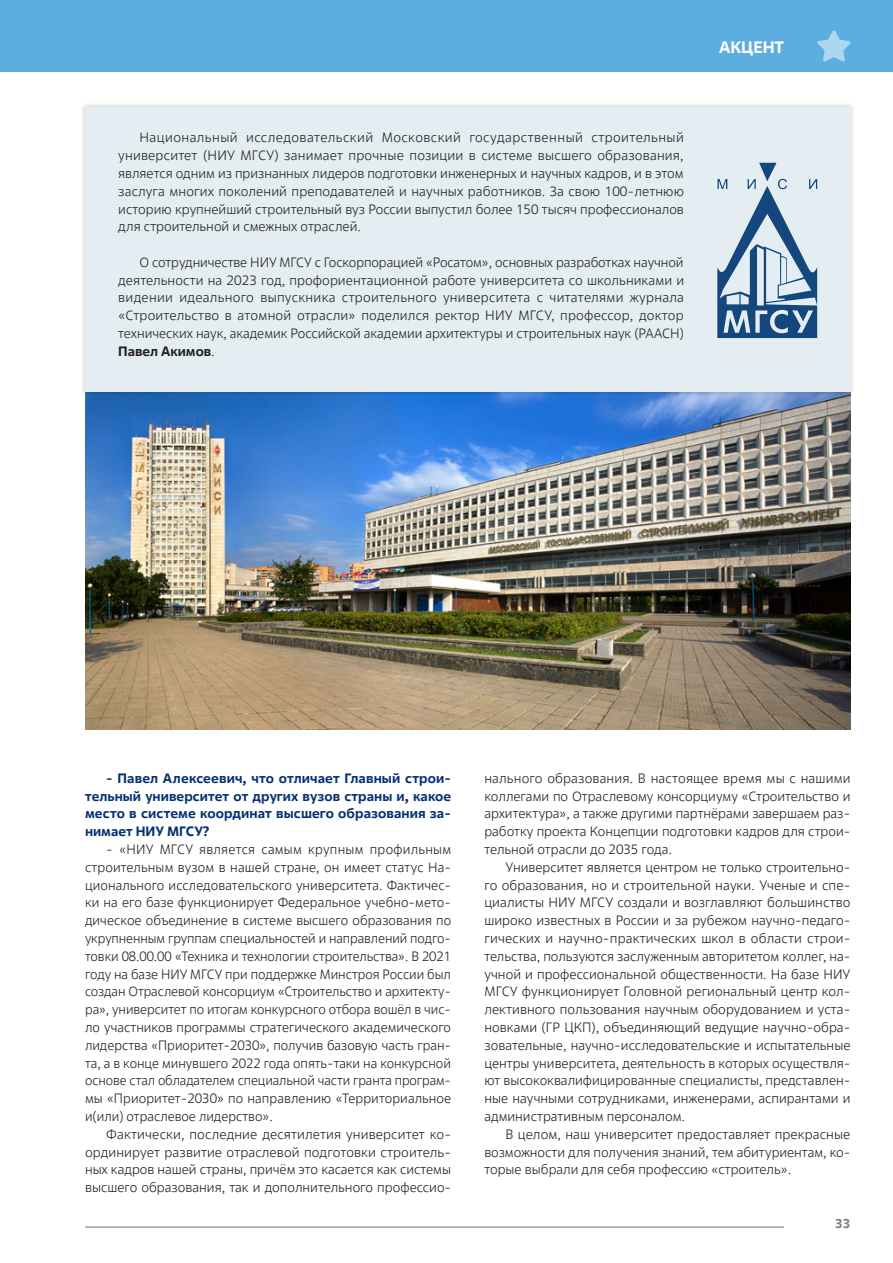
<style>
.page{position:relative;width:893px;height:1263px;background:#fff}
.page>*{position:absolute;margin:0;border:0;box-sizing:border-box;transform-origin:0 0}
.t1{font:700 16.5px "Rosatom";color:#fff}
.BASIC{font:300 13.5px/17.9px "Rosatom";color:#231f20;text-align:justify}
.BASIC-2{font:700 13.5px/17.9px "Rosatom";letter-spacing:.005em;color:#053174;text-align:justify}
.t2{font:700 12.75px "Rosatom";color:#808285}
.s1{font-weight:700}
</style>
<div class="page">
<hr style="left:85px;top:1226px;width:699px;height:2px;background:#808285">
<div style="left:0;top:0;width:893px;height:71px;background:#5daee0"></div>
<img style="left:85px;top:396px;width:765px;height:333px">
<div style="left:80px;top:102px;width:775px;height:294px;background:#231f20;opacity:.25"></div>
<div style="left:85px;top:107px;width:765px;height:284px;background:#e4edf2"></div>
<svg style="left:717px;top:163px;width:100px;height:175px;background:#9cb4ca"></svg>
<svg style="left:817px;top:30px;width:34px;height:32px"></svg>
<p class="BASIC" style="left:118px;top:129px;width:567px;text-indent:21px">Национальный исследовательский Московский государственный строительный университет (НИУ МГСУ) занимает прочные позиции в системе высшего образования, является одним из признанных лидеров подготовки инженерных и научных кадров, и в этом заслуга многих поколений преподавателей и научных работников. За свою 100-летнюю историю крупнейший строительный вуз России выпустил более 150 тысяч профессионалов для строительной и смежных отраслей.</p>
<p class="BASIC" style="left:118px;top:253px;width:567px;text-indent:21px">О сотрудничестве НИУ МГСУ с Госкорпорацией «Росатом», основных разработках научной деятельности на 2023 год, профориентационной работе университета со школьниками и видении идеального выпускника строительного университета с читателями журнала «Строительство в атомной отрасли» поделился ректор НИУ МГСУ, профессор, доктор технических наук, академик Российской академии архитектуры и строительных наук (РААСН)<br><span class="s1">Павел Акимов</span>.</p>
<p class="t1" style="left:719px;top:37px;width:67px">АКЦЕНТ</p>
<p class="BASIC-2" style="left:85px;top:769px;width:368px;text-indent:21px">- Павел Алексеевич, что отличает Главный строи&shy;тельный университет от других вузов страны и, какое место в системе координат высшего образования за&shy;нимает НИУ МГСУ?</p>
<p class="BASIC" style="left:85px;top:840px;width:368px;text-indent:21px">- «НИУ МГСУ является самым крупным профильным строительным вузом в нашей стране, он имеет статус На&shy;ционального исследовательского университета. Фактичес&shy;ки на его базе функционирует Федеральное учебно-мето&shy;дическое объединение в системе высшего образования по укрупненным группам специальностей и направлений подго&shy;товки 08.00.00 «Техника и технологии строительства». В 2021 году на базе НИУ МГСУ при поддержке Минстроя России был создан Отраслевой консорциум «Строительство и архитекту&shy;ра», университет по итогам конкурсного отбора вошёл в чис&shy;ло участников программы стратегического академического лидерства «Приоритет-2030», получив базовую часть гран&shy;та, а в конце минувшего 2022 года опять-таки на конкурсной основе стал обладателем специальной части гранта програм&shy;мы «Приоритет-2030» по направлению «Территориальное и(или) отраслевое лидерство».</p>
<p class="BASIC" style="left:85px;top:1125px;width:368px;text-indent:21px">Фактически, последние десятилетия университет ко&shy;ординирует развитие отраслевой подготовки строитель&shy;ных кадров нашей страны, причём это касается как системы высшего образования, так и дополнительного профессио-</p>
<p class="BASIC" style="left:484px;top:769px;width:368px">нального образования. В настоящее время мы с нашими коллегами по Отраслевому консорциуму «Строительство и архитектура», а также другими партнёрами завершаем раз&shy;работку проекта Концепции подготовки кадров для строи&shy;тельной отрасли до 2035 года.</p>
<p class="BASIC" style="left:484px;top:858px;width:368px;text-indent:21px">Университет является центром не только строительно&shy;го образования, но и строительной науки. Ученые и спе&shy;циалисты НИУ МГСУ создали и возглавляют большинство широко известных в России и за рубежом научно-педаго&shy;гических и научно-практических школ в области строи&shy;тельства, пользуются заслуженным авторитетом коллег, на&shy;учной и профессиональной общественности. На базе НИУ МГСУ функционирует Головной региональный центр кол&shy;лективного пользования научным оборудованием и уста&shy;новками (ГР ЦКП), объединяющий ведущие научно-обра&shy;зовательные, научно-исследовательские и испытательные центры университета, деятельность в которых осуществля&shy;ют высококвалифицированные специалисты, представлен&shy;ные научными сотрудниками, инженерами, аспирантами и административным персоналом.</p>
<p class="BASIC" style="left:484px;top:1125px;width:368px;text-indent:21px">В целом, наш университет предоставляет прекрасные возможности для получения знаний, тем абитуриентам, ко&shy;торые выбрали для себя профессию «строитель».</p>
<p class="t2" style="left:835px;top:1215px;width:17px">33</p>
</div>
